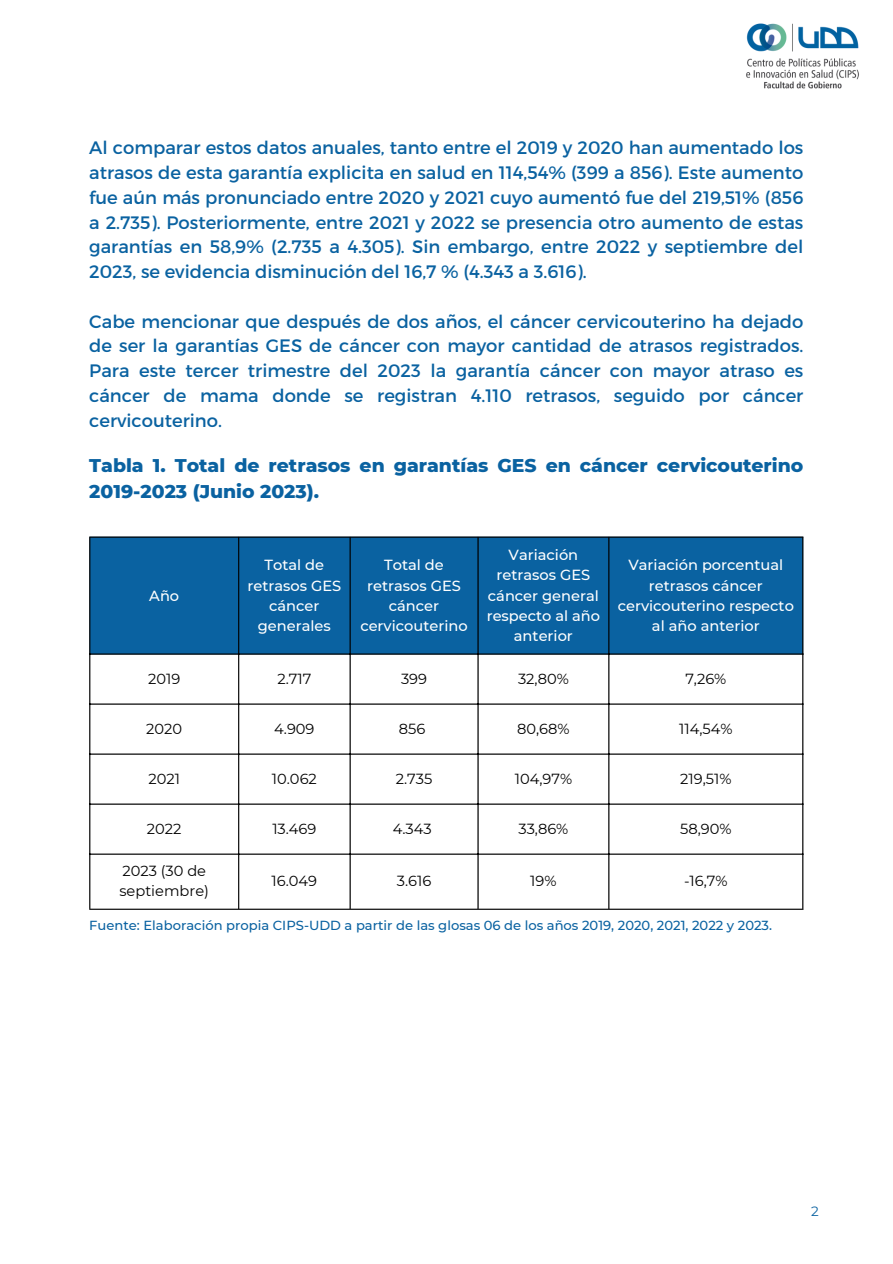
<style>
.page{position:relative;width:893px;height:1264px;background:#fff}
.page>*{position:absolute;margin:0;border:0;box-sizing:border-box;transform-origin:0 0}
.t1{font:800 18.75px/25.8px "Montserrat";color:#0a62a1}
.t2{font:18px/24.8px "Montserrat";color:#0a62a1;text-align:justify}
.t3{font:500 14.55px/20.2px "Montserrat";color:#fff;text-align:center}
.t4{font:14.55px/20.2px "Montserrat";color:#000}
.t5{font:13.5px "Montserrat";color:#0a62a1}
.t6{font:500 13.05px "Montserrat";color:#0a62a1}
</style>
<div class="page">
<img style="left:746px;top:23px;width:113px;height:66px">
<div style="left:90px;top:537px;width:712px;height:116px;background:#0a62a1"></div>
<hr style="left:89px;top:537px;width:1px;height:371px;background:#000">
<hr style="left:238px;top:537px;width:1px;height:371px;background:#000">
<hr style="left:349px;top:537px;width:1px;height:371px;background:#000">
<hr style="left:477px;top:537px;width:1px;height:371px;background:#000">
<hr style="left:608px;top:537px;width:1px;height:371px;background:#000">
<hr style="left:802px;top:537px;width:1px;height:371px;background:#000">
<hr style="left:89px;top:536px;width:714px;height:1px;background:#000">
<hr style="left:89px;top:653px;width:714px;height:1px;background:#000">
<hr style="left:89px;top:703px;width:714px;height:1px;background:#000">
<hr style="left:89px;top:753px;width:714px;height:1px;background:#000">
<hr style="left:89px;top:803px;width:714px;height:1px;background:#000">
<hr style="left:89px;top:853px;width:714px;height:1px;background:#000">
<hr style="left:89px;top:908px;width:714px;height:1px;background:#000">
<p class="t2" style="left:89px;top:135px;width:715px">Al comparar estos datos anuales, tanto entre el 2019 y 2020 han aumentado los atrasos de esta garantía explicita en salud en 114,54% (399 a 856). Este aumento fue aún más pronunciado entre 2020 y 2021 cuyo aumentó fue del 219,51% (856 a 2.735). Posteriormente, entre 2021 y 2022 se presencia otro aumento de estas garantías en 58,9% (2.735 a 4.305). Sin embargo, entre 2022 y septiembre del 2023, se evidencia disminución del 16,7 % (4.343 a 3.616).</p>
<p class="t2" style="left:89px;top:308px;width:715px">Cabe mencionar que después de dos años, el cáncer cervicouterino ha dejado de ser la garantías GES de cáncer con mayor cantidad de atrasos registrados.<br>Para este tercer trimestre del 2023 la garantía cáncer con mayor atraso es cáncer de mama donde se registran 4.110 retrasos, seguido por cáncer cervicouterino.</p>
<p class="t1" style="left:89px;top:453px;width:715px">Tabla 1. Total de retrasos en garantías GES en cáncer cervicouterino<br>2019-2023 (Junio 2023).</p>
<p class="t3" style="left:149px;top:585px;width:31px">Año</p>
<p class="t3" style="left:247px;top:555px;width:95px">Total de retrasos GES cáncer generales</p>
<p class="t3" style="left:367px;top:555px;width:95px">Total de retrasos GES cáncer</p>
<p class="t3" style="left:360px;top:615px;width:109px">cervicouterino</p>
<p class="t3" style="left:488px;top:545px;width:112px">Variación retrasos GES cáncer general</p>
<p class="t3" style="left:486px;top:605px;width:115px">respecto al año anterior</p>
<p class="t3" style="left:617px;top:555px;width:178px">Variación porcentual retrasos cáncer cervicouterino respecto al año anterior</p>
<p class="t4" style="left:148px;top:668px;width:34px">2019</p>
<p class="t4" style="left:277px;top:668px;width:35px">2.717</p>
<p class="t4" style="left:401px;top:668px;width:28px">399</p>
<p class="t4" style="left:518px;top:668px;width:52px">32,80%</p>
<p class="t4" style="left:685px;top:668px;width:43px">7,26%</p>
<p class="t4" style="left:146px;top:718px;width:37px">2020</p>
<p class="t4" style="left:274px;top:718px;width:42px">4.909</p>
<p class="t4" style="left:399px;top:718px;width:28px">856</p>
<p class="t4" style="left:517px;top:718px;width:54px">80,68%</p>
<p class="t4" style="left:679px;top:718px;width:55px">114,54%</p>
<p class="t4" style="left:148px;top:768px;width:33px">2021</p>
<p class="t4" style="left:272px;top:768px;width:46px">10.062</p>
<p class="t4" style="left:396px;top:768px;width:38px">2.735</p>
<p class="t4" style="left:514px;top:768px;width:59px">104,97%</p>
<p class="t4" style="left:680px;top:768px;width:53px">219,51%</p>
<p class="t4" style="left:147px;top:818px;width:36px">2022</p>
<p class="t4" style="left:272px;top:818px;width:46px">13.469</p>
<p class="t4" style="left:392px;top:818px;width:40px">4.343</p>
<p class="t4" style="left:518px;top:818px;width:51px">33,86%</p>
<p class="t4" style="left:680px;top:818px;width:53px">58,90%</p>
<p class="t4" style="left:119px;top:860px;width:91px">2023 (30 de septiembre)</p>
<p class="t4" style="left:271px;top:870px;width:47px">16.049</p>
<p class="t4" style="left:397px;top:870px;width:36px">3.616</p>
<p class="t4" style="left:530px;top:870px;width:28px">19%</p>
<p class="t4" style="left:684px;top:870px;width:45px">-16,7%</p>
<p class="t6" style="left:89px;top:916px;width:684px">Fuente: Elaboración propia CIPS-UDD a partir de las glosas 06 de los años 2019, 2020, 2021, 2022 y 2023.</p>
<p class="t5" style="left:811px;top:1202px;width:9px">2</p>
</div>
